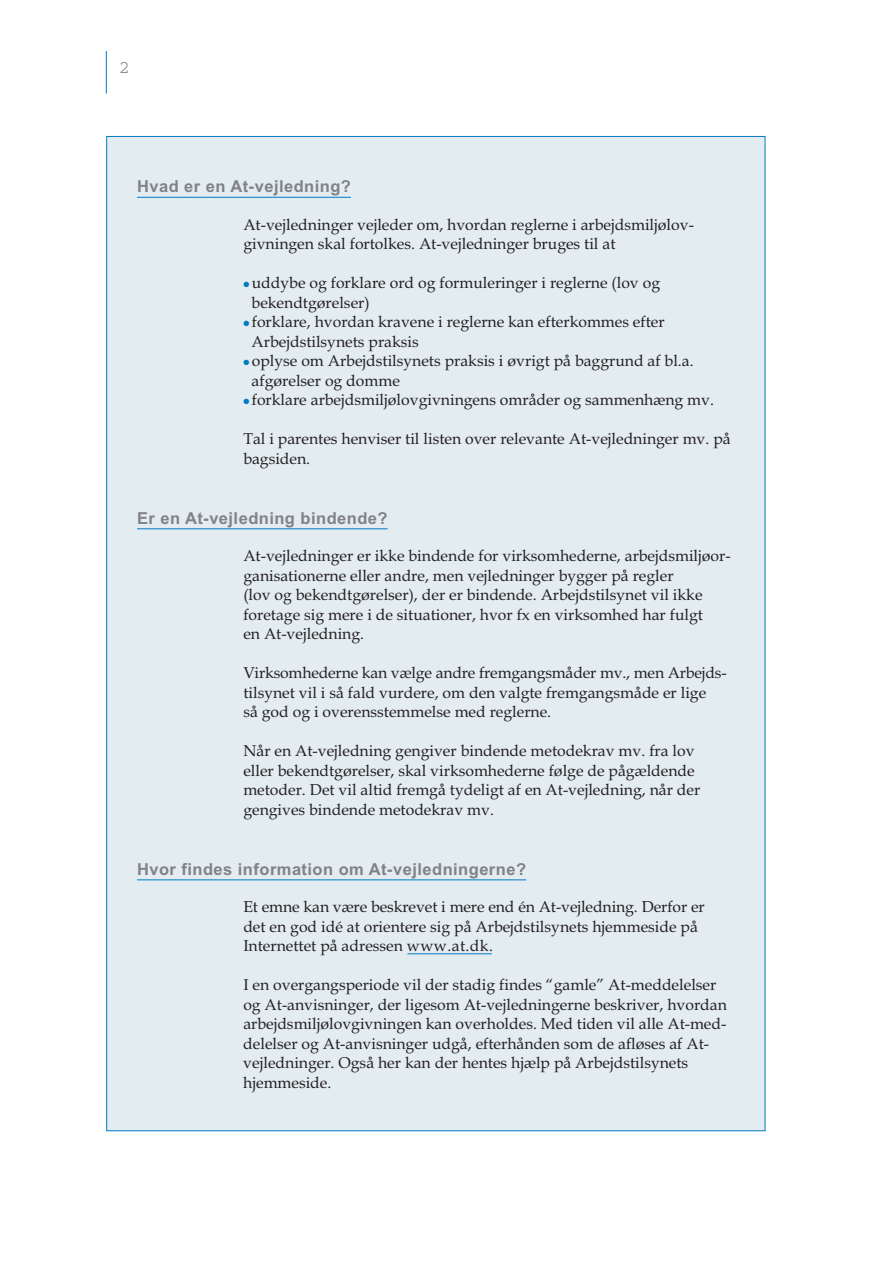
<style>
.page{position:relative;width:893px;height:1263px;background:#fff}
.page>*{position:absolute;margin:0;border:0;box-sizing:border-box;transform-origin:0 0}
.t1{font:18px "Courier";color:#808285}
.t2{font:700 16.5px "Arial";letter-spacing:.03em;color:#808285}
.t3{font:15.75px/19.5px "Book Antiqua";color:#231f20}
.s1{color:#007bc3}
</style>
<div class="page">
<hr style="left:106px;top:51px;width:1px;height:43px;background:#007bc3">
<div style="left:107px;top:137px;width:658px;height:993px;background:#e2ecf1"></div>
<hr style="left:137px;top:197px;width:214px;height:1px;background:#007bc3">
<hr style="left:137px;top:528px;width:251px;height:1px;background:#007bc3">
<hr style="left:137px;top:879px;width:389px;height:1px;background:#007bc3">
<hr style="left:407px;top:953px;width:85px;height:1px;background:#007bc3">
<p class="t1" style="left:119px;top:62px;width:12px">2</p>
<p class="t2" style="left:137px;top:177px;width:215px">Hvad er en At-vejledning?</p>
<p class="t3" style="left:243px;top:214px;width:452px">At-vejledninger vejleder om, hvordan reglerne i arbejdsmiljølov&shy;givningen skal fortolkes. At-vejledninger bruges til at</p>
<p class="t3" style="left:252px;top:273px;width:410px;text-indent:-8px"><span class="s1">●</span> uddybe og forklare ord og formuleringer i reglerne (lov og bekendtgørelser)</p>
<p class="t3" style="left:252px;top:312px;width:415px;text-indent:-8px"><span class="s1">●</span> forklare, hvordan kravene i reglerne kan efterkommes efter<br>Arbejdstilsynets praksis</p>
<p class="t3" style="left:252px;top:351px;width:444px;text-indent:-8px"><span class="s1">●</span> oplyse om Arbejdstilsynets praksis i øvrigt på baggrund af bl.a. afgørelser og domme</p>
<p class="t3" style="left:243px;top:390px;width:472px"><span class="s1">●</span> forklare arbejdsmiljølovgivningens områder og sammenhæng mv.</p>
<p class="t3" style="left:243px;top:429px;width:489px">Tal i parentes henviser til listen over relevante At-vejledninger mv. på bagsiden.</p>
<p class="t2" style="left:137px;top:508px;width:252px">Er en At-vejledning bindende?</p>
<p class="t3" style="left:243px;top:546px;width:489px">At-vejledninger er ikke bindende for virksomhederne, arbejdsmiljøor&shy;ganisationerne eller andre, men vejledninger bygger på regler<br>(lov og bekendtgørelser), der er bindende. Arbejdstilsynet vil ikke foretage sig mere i de situationer, hvor fx en virksomhed har fulgt<br>en At-vejledning.</p>
<p class="t3" style="left:243px;top:663px;width:485px">Virksomhederne kan vælge andre fremgangsmåder mv., men Arbejds&shy;tilsynet vil i så fald vurdere, om den valgte fremgangsmåde er lige<br>så god og i overensstemmelse med reglerne.</p>
<p class="t3" style="left:243px;top:741px;width:458px">Når en At-vejledning gengiver bindende metodekrav mv. fra lov eller bekendtgørelser, skal virksomhederne følge de pågældende metoder. Det vil altid fremgå tydeligt af en At-vejledning, når der gengives bindende metodekrav mv.</p>
<p class="t2" style="left:137px;top:859px;width:391px">Hvor findes information om At-vejledningerne?</p>
<p class="t3" style="left:243px;top:897px;width:463px">Et emne kan være beskrevet i mere end én At-vejledning. Derfor er det en god idé at orientere sig på Arbejdstilsynets hjemmeside på<br>Internettet på adressen www.at.dk.</p>
<p class="t3" style="left:243px;top:975px;width:485px">I en overgangsperiode vil der stadig findes “gamle” At-meddelelser og At-anvisninger, der ligesom At-vejledningerne beskriver, hvordan arbejdsmiljølovgivningen kan overholdes. Med tiden vil alle At-med&shy;delelser og At-anvisninger udgå, efterhånden som de afløses af At&shy;vejledninger. Også her kan der hentes hjælp på Arbejdstilsynets hjemmeside.</p>
</div>
